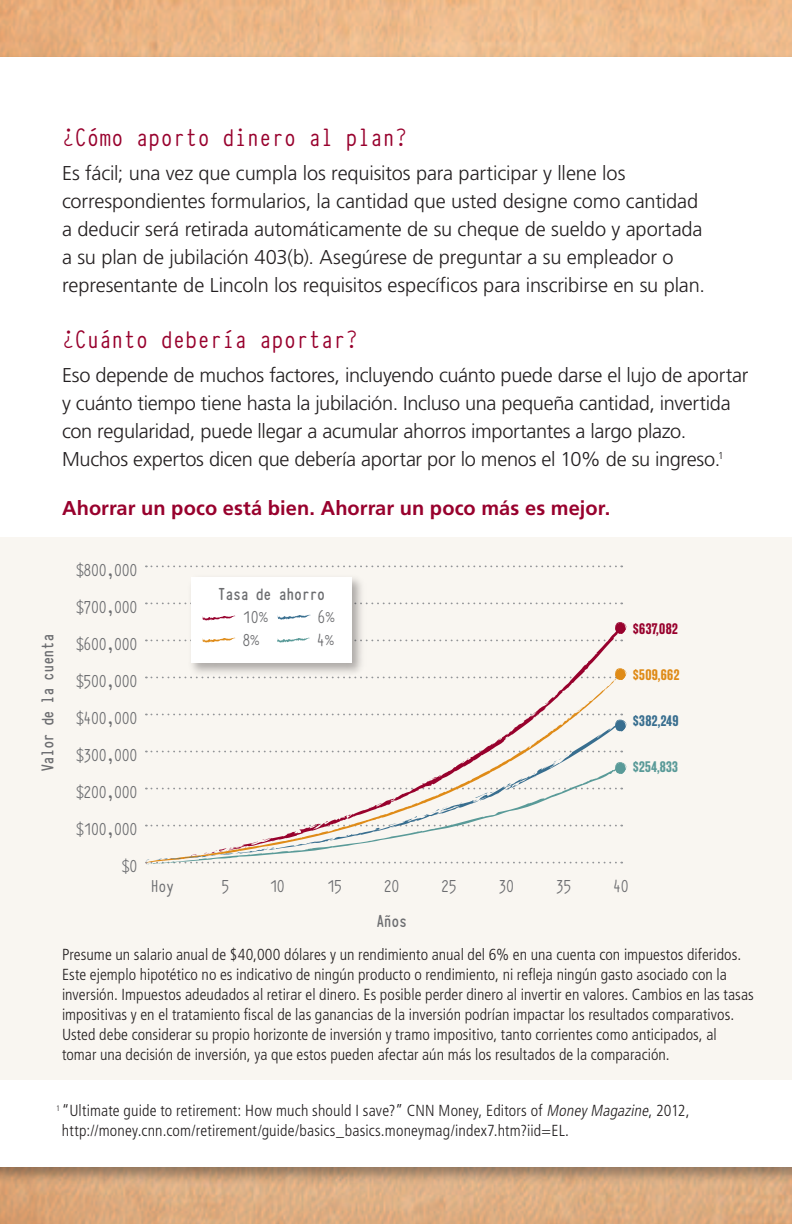
<style>
.page{position:relative;width:792px;height:1224px;background:#fff}
.page>*{position:absolute;margin:0;border:0;box-sizing:border-box;transform-origin:0 0}
.t1{font:28px "Typewriter Condensed";letter-spacing:-.01em;color:#98012d}
.t2{font:300 20px/28px "Frutiger LT Std";letter-spacing:-.01em;color:#231f20}
.t3{font:700 20px "Frutiger LT Std";letter-spacing:.005em;color:#98012d}
.t4{font:19.2px/23px "Typewriter Condensed";letter-spacing:-.05em;color:#6c6d70}
.t5{font:700 19.2px "Typewriter Condensed";letter-spacing:-.05em;color:#6c6d70}
.t6{font:300 condensed 16px/20px "Frutiger LT Std";letter-spacing:.005em;color:#231f20}
.t7{font:700 condensed 15.2px "Standard CT";letter-spacing:-.025em;color:#98012d}
.t8{font:700 condensed 15.2px "Standard CT";letter-spacing:-.025em;color:#df8b17}
.t9{font:700 condensed 15.2px "Standard CT";letter-spacing:-.025em;color:#386e8f}
.t10{font:700 condensed 15.2px "Standard CT";letter-spacing:-.025em;color:#599a98}
.s1{font-style:italic}
</style>
<div class="page">
<img style="left:0;top:0;width:792px;height:1224px">
<div style="left:0;top:57px;width:792px;height:1110px;background:#fff"></div>
<div style="left:0;top:538px;width:792px;height:542px;background:#f9f6f1"></div>
<svg style="left:146px;top:603px;width:476px;height:1px"></svg>
<svg style="left:146px;top:565px;width:476px;height:2px"></svg>
<img style="left:186px;top:578px;width:182px;height:86px">
<div style="left:191px;top:577px;width:161px;height:86px;background:#fff"></div>
<svg style="left:228px;top:643px;width:382px;height:21px"></svg>
<svg style="left:145px;top:699px;width:482px;height:166px"></svg>
<svg style="left:146px;top:664px;width:481px;height:17px"></svg>
<svg style="left:146px;top:614px;width:481px;height:29px"></svg>
<h1 class="t1" style="left:62px;top:117px;width:347px">¿Cómo aporto dinero al plan?</h1>
<p class="t2" style="left:62px;top:159px;width:645px">Es fácil; una vez que cumpla los requisitos para participar y llene los correspondientes formularios, la cantidad que usted designe como cantidad a deducir será retirada automáticamente de su cheque de sueldo y aportada a su plan de jubilación 403(b). Asegúrese de preguntar a su empleador o representante de Lincoln los requisitos específicos para inscribirse en su plan.</p>
<h1 class="t1" style="left:62px;top:319px;width:297px">¿Cuánto debería aportar?</h1>
<p class="t2" style="left:62px;top:361px;width:688px">Eso depende de muchos factores, incluyendo cuánto puede darse el lujo de aportar y cuánto tiempo tiene hasta la jubilación. Incluso una pequeña cantidad, invertida con regularidad, puede llegar a acumular ahorros importantes a largo plazo.<br>Muchos expertos dicen que debería aportar por lo menos el 10% de su ingreso.<sup>1</sup></p>
<p class="t3" style="left:62px;top:496px;width:550px">Ahorrar un poco está bien. Ahorrar un poco más es mejor.</p>
<p class="t5" style="left:34px;top:772px;width:140px;rotate:-90deg">Valor de la cuenta</p>
<p class="t4" style="left:76px;top:557px;width:64px">$800,000</p>
<p class="t4" style="left:76px;top:594px;width:64px">$700,000</p>
<p class="t4" style="left:76px;top:631px;width:64px">$600,000</p>
<p class="t4" style="left:76px;top:668px;width:64px">$500,000</p>
<p class="t4" style="left:76px;top:705px;width:64px">$400,000</p>
<p class="t4" style="left:76px;top:742px;width:64px">$300,000</p>
<p class="t4" style="left:76px;top:779px;width:64px">$200,000</p>
<p class="t4" style="left:76px;top:816px;width:64px">$100,000</p>
<p class="t4" style="left:122px;top:853px;width:18px">$0</p>
<p class="t5" style="left:217px;top:580px;width:109px">Tasa de ahorro</p>
<p class="t4" style="left:242px;top:604px;width:27px">10%<br>8%</p>
<p class="t4" style="left:317px;top:604px;width:19px">6%<br>4%</p>
<p class="t4" style="left:151px;top:874px;width:25px">Hoy</p>
<p class="t4" style="left:221px;top:874px;width:10px">5</p>
<p class="t4" style="left:269px;top:874px;width:18px">10</p>
<p class="t4" style="left:326px;top:874px;width:18px">15</p>
<p class="t4" style="left:384px;top:874px;width:18px">20</p>
<p class="t5" style="left:376px;top:907px;width:33px">Años</p>
<p class="t7" style="left:633px;top:621px;width:47px">$637,082</p>
<p class="t8" style="left:633px;top:666px;width:49px">$509,662</p>
<p class="t9" style="left:633px;top:712px;width:48px">$382,249</p>
<p class="t10" style="left:633px;top:758px;width:47px">$254,833</p>
<p class="t4" style="left:441px;top:874px;width:18px">25</p>
<p class="t4" style="left:498px;top:874px;width:18px">30</p>
<p class="t4" style="left:556px;top:874px;width:18px">35</p>
<p class="t4" style="left:613px;top:874px;width:18px">40</p>
<p class="t6" style="left:62px;top:945px;width:693px">Presume un salario anual de $40,000 dólares y un rendimiento anual del 6% en una cuenta con impuestos diferidos.<br>Este ejemplo hipotético no es indicativo de ningún producto o rendimiento, ni refleja ningún gasto asociado con la inversión. Impuestos adeudados al retirar el dinero. Es posible perder dinero al invertir en valores. Cambios en las tasas impositivas y en el tratamiento fiscal de las ganancias de la inversión podrían impactar los resultados comparativos.<br>Usted debe considerar su propio horizonte de inversión y tramo impositivo, tanto corrientes como anticipados, al tomar una decisión de inversión, ya que estos pueden afectar aún más los resultados de la comparación.</p>
<p class="t6" style="left:62px;top:1101px;width:629px;text-indent:-6px"><sup>1</sup> “Ultimate guide to retirement: How much should I save?” CNN Money, Editors of <span class="s1">MoneyMagazine</span>, 2012, http://money.cnn.com/retirement/guide/basics_basics.moneymag/index7.htm?iid=EL.</p>
</div>
